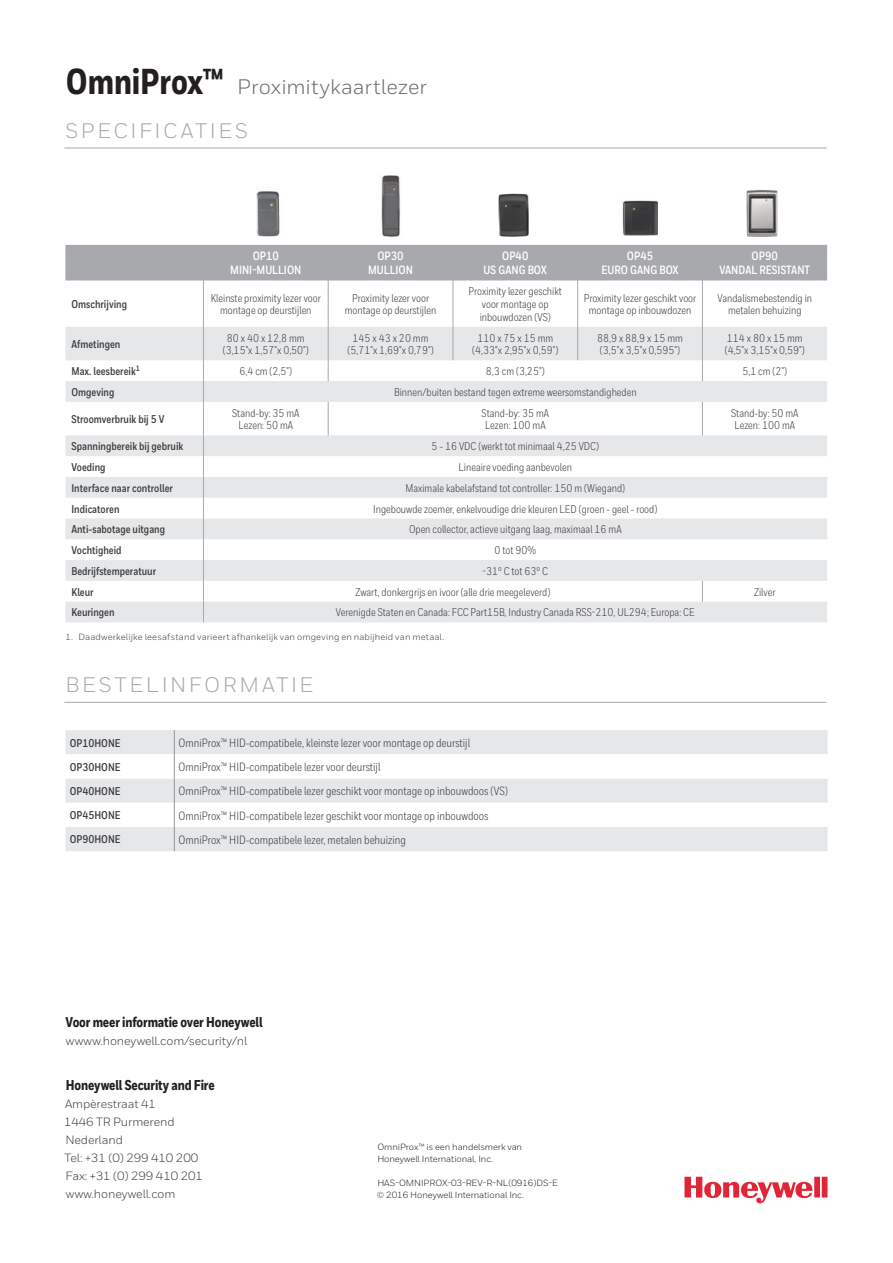
<style>
.page{position:relative;width:893px;height:1263px;background:#fff}
.page>*{position:absolute;margin:0;border:0;box-sizing:border-box;transform-origin:0 0}
.t1{font:21px "Honeywell Sans";letter-spacing:.125em;color:#a8a9ad}
.t2{font:21px "Honeywell Sans";letter-spacing:.01em;color:#6c6d70}
.t3{font:800 14.25px "Honeywell Cond";letter-spacing:-.01em;color:#231f20}
.t4{font:12px "Honeywell Cond";color:#3e3e3f}
.t5{font:12px/18px "Honeywell Sans";letter-spacing:-.01em;color:#3e3e3f}
.t6{font:700 12px/14.2px "Honeywell Cond";color:#fff;text-align:center}
.t7{font:11.25px/12.8px "Honeywell Cond";color:#3e3e3f;text-align:center}
.t8{font:700 11.25px "Honeywell Cond";color:#3e3e3f}
.t9{font:9px/12px "Honeywell Sans";letter-spacing:-.01em;color:#231f20}
.t10{font:9px "Honeywell Sans";letter-spacing:.015em;color:#3e3e3f}
.s1{font-family:"Honeywell Cond";font-weight:800;font-size:36px;color:#231f20}
</style>
<div class="page">
<div style="left:65px;top:730px;width:762px;height:121px;background:#e6e7e9"></div>
<svg style="left:65px;top:754px;width:762px;height:73px"></svg>
<svg style="left:174px;top:730px;width:1px;height:121px"></svg>
<hr style="left:64px;top:702px;width:762px;height:1px;background:#a8a9ad">
<hr style="left:64px;top:148px;width:762px;height:1px;background:#a8a9ad">
<div style="left:65px;top:245px;width:762px;height:35px;background:#a8a9ad"></div>
<svg style="left:65px;top:327px;width:762px;height:295px;fill:#e6e7e9"></svg>
<hr style="left:203px;top:245px;width:1px;height:35px;background:#a8a9ad">
<hr style="left:328px;top:245px;width:1px;height:35px;background:#a8a9ad">
<hr style="left:453px;top:245px;width:1px;height:35px;background:#a8a9ad">
<hr style="left:577px;top:245px;width:1px;height:35px;background:#a8a9ad">
<hr style="left:702px;top:245px;width:1px;height:35px;background:#a8a9ad">
<hr style="left:203px;top:280px;width:1px;height:47px;background:#a8a9ad">
<hr style="left:328px;top:280px;width:1px;height:47px;background:#a8a9ad">
<hr style="left:453px;top:280px;width:1px;height:47px;background:#a8a9ad">
<hr style="left:577px;top:280px;width:1px;height:47px;background:#a8a9ad">
<hr style="left:702px;top:280px;width:1px;height:47px;background:#a8a9ad">
<hr style="left:203px;top:327px;width:1px;height:33px;background:#a8a9ad">
<hr style="left:328px;top:327px;width:1px;height:33px;background:#a8a9ad">
<hr style="left:453px;top:327px;width:1px;height:33px;background:#a8a9ad">
<hr style="left:577px;top:327px;width:1px;height:33px;background:#a8a9ad">
<hr style="left:702px;top:327px;width:1px;height:33px;background:#a8a9ad">
<svg style="left:328px;top:360px;width:1px;height:21px"></svg>
<svg style="left:702px;top:360px;width:1px;height:21px"></svg>
<svg style="left:203px;top:360px;width:1px;height:42px"></svg>
<hr style="left:203px;top:402px;width:1px;height:33px;background:#a8a9ad">
<hr style="left:328px;top:402px;width:1px;height:33px;background:#a8a9ad">
<hr style="left:702px;top:402px;width:1px;height:33px;background:#a8a9ad">
<svg style="left:702px;top:581px;width:1px;height:21px"></svg>
<svg style="left:203px;top:435px;width:1px;height:187px"></svg>
<img style="left:256px;top:191px;width:24px;height:46px">
<img style="left:381px;top:176px;width:19px;height:61px">
<img style="left:498px;top:193px;width:31px;height:44px">
<img style="left:622px;top:200px;width:36px;height:36px">
<img style="left:746px;top:189px;width:32px;height:48px">
<svg style="left:684px;top:1177px;width:143px;height:26px"></svg>
<h1 class="t2" style="left:66px;top:74px;width:363px"><span class="s1">OmniProx™</span> Proximitykaartlezer</h1>
<h1 class="t1" style="left:65px;top:118px;width:184px">SPECIFICATIES</h1>
<p class="t6" style="left:230px;top:249px;width:73px">OP10<br>MINI-MULLION</p>
<p class="t6" style="left:368px;top:249px;width:46px">OP30<br>MULLION</p>
<p class="t6" style="left:484px;top:249px;width:65px">OP40<br>US GANG BOX</p>
<p class="t6" style="left:601px;top:249px;width:79px">OP45<br>EURO GANG BOX</p>
<p class="t6" style="left:719px;top:249px;width:92px">OP90<br>VANDAL RESISTANT</p>
<p class="t8" style="left:71px;top:297px;width:57px">Omschrijving</p>
<p class="t7" style="left:211px;top:291px;width:112px">Kleinste proximity lezer voor montage op deurstijlen</p>
<p class="t7" style="left:345px;top:291px;width:93px">Proximity lezer voor montage op deurstijlen</p>
<p class="t7" style="left:469px;top:285px;width:95px">Proximity lezer geschikt voor montage op inbouwdozen (VS)</p>
<p class="t7" style="left:584px;top:291px;width:114px">Proximity lezer geschikt voor montage op inbouwdozen</p>
<p class="t7" style="left:717px;top:291px;width:96px">Vandalismebestendig in metalen behuizing</p>
<p class="t8" style="left:71px;top:337px;width:50px">Afmetingen</p>
<p class="t7" style="left:223px;top:331px;width:88px">80 x 40 x 12,8 mm (3,15"x 1,57"x 0,50")</p>
<p class="t7" style="left:347px;top:331px;width:88px">145 x 43 x 20 mm (5,71"x 1,69"x 0,79")</p>
<p class="t7" style="left:472px;top:331px;width:88px">110 x 75 x 15 mm (4,33"x 2,95"x 0,59")</p>
<p class="t7" style="left:597px;top:331px;width:87px;text-align:left">88,9 x 88,9 x 15 mm (3,5"x 3,5"x 0,595")</p>
<p class="t7" style="left:725px;top:331px;width:82px;text-align:left">114 x 80 x 15 mm (4,5"x 3,15"x 0,59")</p>
<p class="t8" style="left:71px;top:364px;width:70px">Max. leesbereik<sup>1</sup></p>
<p class="t7" style="left:239px;top:365px;width:54px">6,4 cm (2,5")</p>
<p class="t7" style="left:486px;top:365px;width:60px">8,3 cm (3,25")</p>
<p class="t7" style="left:742px;top:365px;width:46px">5,1 cm (2")</p>
<p class="t8" style="left:71px;top:385px;width:44px">Omgeving</p>
<p class="t7" style="left:394px;top:386px;width:244px">Binnen/buiten bestand tegen extreme weersomstandigheden</p>
<p class="t8" style="left:71px;top:412px;width:95px">Stroomverbruik bij 5 V</p>
<p class="t7" style="left:232px;top:406px;width:69px">Stand-by: 35 mA<br>Lezen: 50 mA</p>
<p class="t7" style="left:482px;top:406px;width:69px">Stand-by: 35 mA<br>Lezen: 100 mA</p>
<p class="t7" style="left:731px;top:406px;width:69px">Stand-by: 50 mA<br>Lezen: 100 mA</p>
<p class="t8" style="left:71px;top:439px;width:113px">Spanningbereik bij gebruik</p>
<p class="t7" style="left:431px;top:440px;width:169px">5 - 16 VDC (werkt tot minimaal 4,25 VDC)</p>
<p class="t8" style="left:71px;top:460px;width:36px">Voeding</p>
<p class="t7" style="left:459px;top:461px;width:115px">Lineaire voeding aanbevolen</p>
<p class="t8" style="left:71px;top:481px;width:103px">Interface naar controller</p>
<p class="t7" style="left:405px;top:481px;width:221px">Maximale kabelafstand tot controller: 150 m (Wiegand)</p>
<p class="t8" style="left:71px;top:502px;width:50px">Indicatoren</p>
<p class="t7" style="left:373px;top:502px;width:285px">Ingebouwde zoemer, enkelvoudige drie kleuren LED (groen - geel - rood)</p>
<p class="t8" style="left:71px;top:522px;width:95px">Anti-sabotage uitgang</p>
<p class="t7" style="left:409px;top:523px;width:214px">Open collector, actieve uitgang laag, maximaal 16 mA</p>
<p class="t8" style="left:71px;top:543px;width:52px">Vochtigheid</p>
<p class="t7" style="left:494px;top:544px;width:43px">0 tot 90%</p>
<p class="t8" style="left:71px;top:564px;width:86px">Bedrijfstemperatuur</p>
<p class="t7" style="left:483px;top:565px;width:67px">-31º C tot 63º C</p>
<p class="t8" style="left:71px;top:585px;width:24px">Kleur</p>
<p class="t7" style="left:355px;top:585px;width:196px">Zwart, donkergrijs en ivoor (alle drie meegeleverd)</p>
<p class="t7" style="left:754px;top:585px;width:23px">Zilver</p>
<p class="t8" style="left:71px;top:606px;width:45px">Keuringen</p>
<p class="t7" style="left:336px;top:606px;width:360px">Verenigde Staten en Canada: FCC Part15B, Industry Canada RSS-210, UL294; Europa: CE</p>
<p class="t10" style="left:65px;top:631px;width:380px">1. Daadwerkelijke leesafstand varieert afhankelijk van omgeving en nabijheid van metaal.</p>
<h1 class="t1" style="left:65px;top:672px;width:249px">BESTELINFORMATIE</h1>
<p class="t8" style="left:70px;top:736px;width:52px">OP10HONE</p>
<p class="t4" style="left:179px;top:736px;width:293px">OmniProx™ HID-compatibele, kleinste lezer voor montage op deurstijl</p>
<p class="t8" style="left:70px;top:760px;width:52px">OP30HONE</p>
<p class="t4" style="left:179px;top:760px;width:203px">OmniProx™ HID-compatibele lezer voor deurstijl</p>
<p class="t8" style="left:70px;top:784px;width:52px">OP40HONE</p>
<p class="t4" style="left:179px;top:784px;width:331px">OmniProx™ HID-compatibele lezer geschikt voor montage op inbouwdoos (VS)</p>
<p class="t8" style="left:70px;top:808px;width:52px">OP45HONE</p>
<p class="t4" style="left:179px;top:808px;width:311px">OmniProx™ HID-compatibele lezer geschikt voor montage op inbouwdoos</p>
<p class="t8" style="left:70px;top:833px;width:52px">OP90HONE</p>
<p class="t4" style="left:179px;top:832px;width:229px">OmniProx™ HID-compatibele lezer, metalen behuizing</p>
<p class="t3" style="left:65px;top:1013px;width:199px">Voor meer informatie over Honeywell</p>
<p class="t5" style="left:66px;top:1031px;width:183px">wwww.honeywell.com/security/nl</p>
<p class="t3" style="left:66px;top:1076px;width:150px">Honeywell Security and Fire</p>
<p class="t5" style="left:64px;top:1094px;width:140px">Ampèrestraat 41<br>1446 TR Purmerend<br>Nederland<br>Tel: +31 (0) 299 410 200<br>Fax: +31 (0) 299 410 201 www.honeywell.com</p>
<p class="t9" style="left:377px;top:1140px;width:146px">OmniProx™ is een handelsmerk van<br>Honeywell International, Inc.</p>
<p class="t9" style="left:377px;top:1176px;width:183px">HAS-OMNIPROX-03-REV-R-NL(0916)DS-E © 2016 Honeywell International Inc.</p>
</div>
